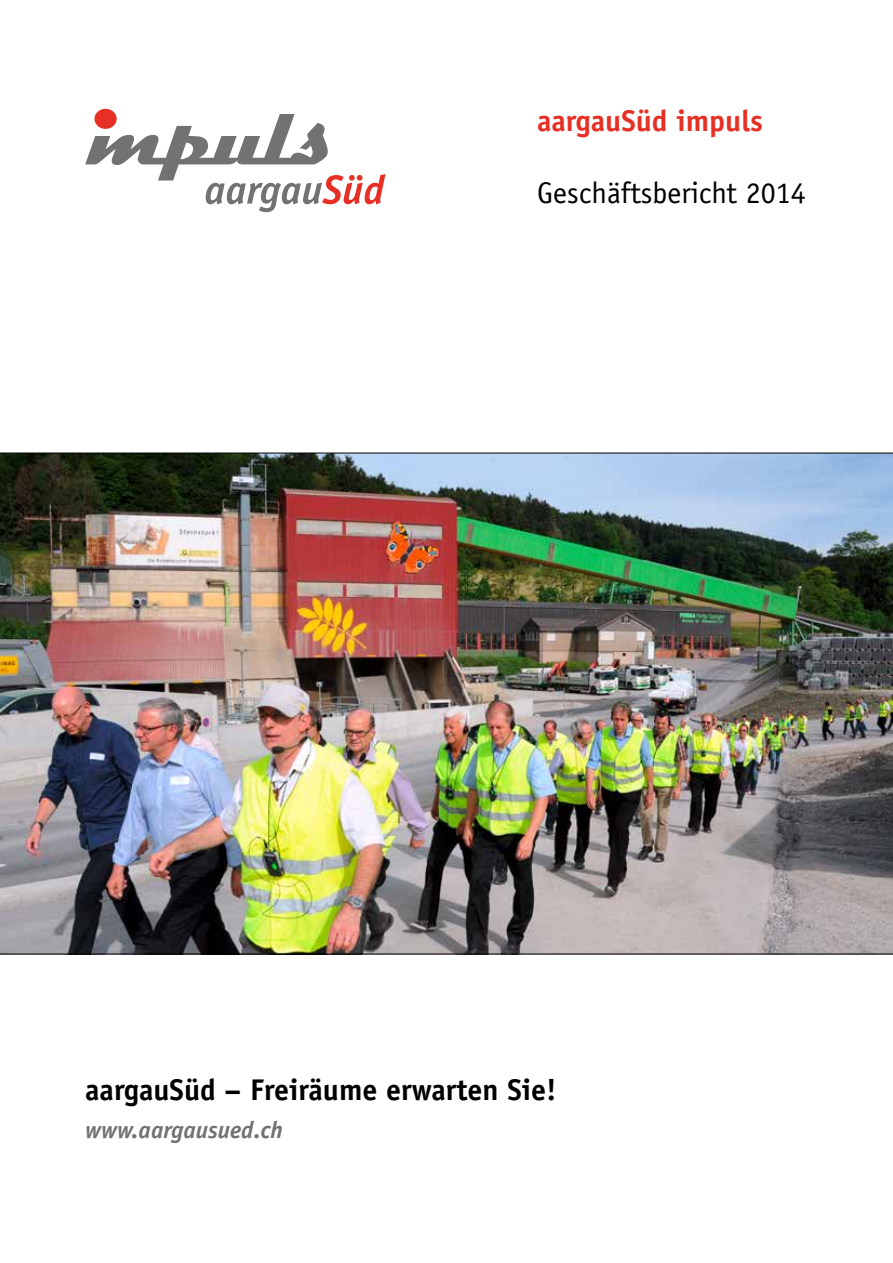
<style>
.page{position:relative;width:893px;height:1263px;background:#fff}
.page>*{position:absolute;margin:0;border:0;box-sizing:border-box;transform-origin:0 0}
.t1{font:700 30px "Officina Sans Std";color:#000}
.t2{font:30px "Officina Sans Std";color:#000}
.t3{font:700 30px "Officina Sans Std";color:#e63025}
.t4{font:italic 700 24px "Officina Sans Std";color:#737272}
</style>
<div class="page">
<svg style="left:85px;top:109px;width:300px;height:103px"></svg>
<img style="left:0;top:454px;width:893px;height:500px">
<hr style="left:0;top:453px;width:893px;height:1px;background:#000">
<hr style="left:0;top:954px;width:893px;height:1px;background:#000">
<p class="t3" style="left:537px;top:102px;width:228px">aargauSüd impuls</p>
<p class="t2" style="left:537px;top:176px;width:270px">Geschäftsbericht 2014</p>
<p class="t1" style="left:85px;top:1071px;width:473px">aargauSüd – Freiräume erwarten Sie!</p>
<p class="t4" style="left:85px;top:1116px;width:199px">www.aargausued.ch</p>
</div>
